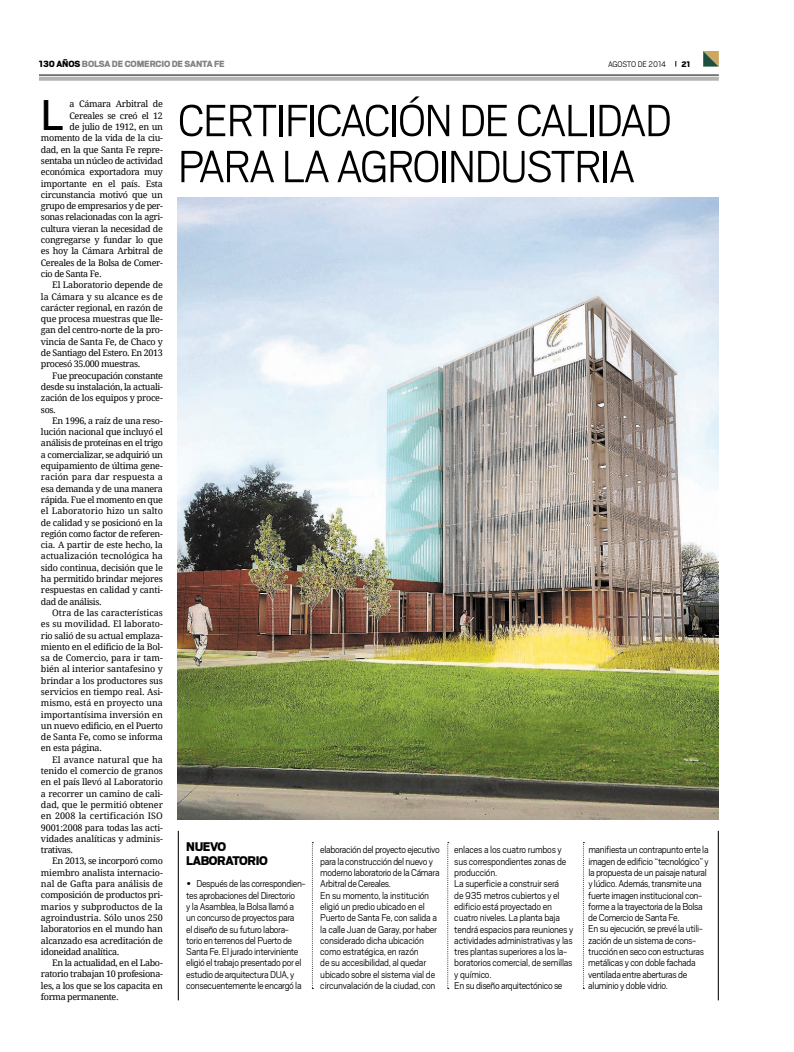
<style>
.page{position:relative;width:794px;height:1052px;background:#fff}
.page>*{position:absolute;margin:0;border:0;box-sizing:border-box;transform-origin:0 0}
.t1{font:300 50px/46px "Scout";letter-spacing:-.03em;color:#000}
.t2{font:47.8px "Scout";color:#000}
.t3{font:900 14px/14px "Scout";letter-spacing:-.03em;color:#000}
.t4{font:300 11px/11.3px "Scout";letter-spacing:-.03em;color:#000}
.t5{font:900 10px "Scout";letter-spacing:-.01em;color:#828282}
.t6{font:9px "Droid Serif";letter-spacing:-.025em;color:#000}
.t7{font:9px "Droid Serif";letter-spacing:-.005em;color:#000}
.t8{font:9px "Droid Serif";letter-spacing:.005em;color:#000}
.t9{font:9px "Droid Serif";color:#000}
.t10{font:9px "Droid Serif";letter-spacing:-.045em;color:#000}
.t11{font:9px "Droid Serif";letter-spacing:.01em;color:#000}
.t12{font:300 9px "Scout";letter-spacing:-.015em;color:#000}
.t13{font:900 9px "Scout";color:#000}
.s1{color:#000}
.s2{font-family:"Mercury Text G2";font-weight:400}
</style>
<div class="page">
<svg style="left:39px;top:77px;width:680px;height:4px;background:#b9b9b9"></svg>
<hr style="left:39px;top:75px;width:680px;height:1px;background:#000">
<svg style="left:703px;top:51px;width:16px;height:16px"></svg>
<img style="left:178px;top:197px;width:541px;height:622px">
<hr style="left:718px;top:831px;width:1px;height:169px;background:#000">
<hr style="left:178px;top:831px;width:1px;height:169px;background:#000">
<svg style="left:312px;top:842px;width:1px;height:147px"></svg>
<svg style="left:447px;top:842px;width:2px;height:147px"></svg>
<svg style="left:583px;top:842px;width:1px;height:147px"></svg>
<p class="t5" style="left:39px;top:57px;width:187px"><span class="s1">130 AÑOS</span> BOLSA DE COMERCIO DE SANTA FE</p>
<p class="t12" style="left:608px;top:58px;width:60px">agosto de 2014</p>
<p class="t13" style="left:681px;top:58px;width:10px">21</p>
<p class="t2" style="left:41px;top:84px;width:20px">L</p>
<p class="t6" style="left:69px;top:99px;width:95px">a Cámara Arbitral de</p>
<p class="t1" style="left:178px;top:95px;width:495px">Certificación de cali dad para la agroin dustria</p>
<p class="t6" style="left:69px;top:110px;width:95px">Cereales se creó el 12</p>
<p class="t6" style="left:69px;top:121px;width:95px">de julio de 1912, en un</p>
<p class="t6" style="left:41px;top:133px;width:123px">momento de la vida de la ciu-</p>
<p class="t6" style="left:41px;top:144px;width:123px">dad, en la que Santa Fe repre-</p>
<p class="t6" style="left:41px;top:155px;width:123px">sentaba un núcleo de actividad</p>
<p class="t6" style="left:41px;top:166px;width:123px">económica exportadora muy</p>
<p class="t6" style="left:41px;top:178px;width:123px">importante en el país. Esta</p>
<p class="t6" style="left:41px;top:189px;width:123px">circunstancia motivó que un</p>
<p class="t6" style="left:41px;top:200px;width:123px">grupo de empresarios y de per-</p>
<p class="t6" style="left:41px;top:212px;width:123px">sonas relacionadas con la agri-</p>
<p class="t6" style="left:41px;top:223px;width:123px">cultura vieran la necesidad de</p>
<p class="t6" style="left:41px;top:234px;width:123px">congregarse y fundar lo que</p>
<p class="t6" style="left:41px;top:245px;width:123px">es hoy la Cámara Arbitral de</p>
<p class="t6" style="left:41px;top:257px;width:123px">Cereales de la Bolsa de Comer-</p>
<p class="t6" style="left:41px;top:268px;width:62px">cio de Santa Fe.</p>
<p class="t6" style="left:52px;top:279px;width:112px">El Laboratorio depende de</p>
<p class="t6" style="left:41px;top:291px;width:123px">la Cámara y su alcance es de</p>
<p class="t6" style="left:41px;top:302px;width:123px">carácter regional, en razón de</p>
<p class="t6" style="left:41px;top:313px;width:123px">que procesa muestras que lle-</p>
<p class="t6" style="left:41px;top:325px;width:123px">gan del centro-norte de la pro-</p>
<p class="t6" style="left:41px;top:336px;width:123px">vincia de Santa Fe, de Chaco y</p>
<p class="t6" style="left:41px;top:347px;width:123px">de Santiago del Estero. En 2013</p>
<p class="t6" style="left:41px;top:358px;width:101px">procesó 35.000 muestras.</p>
<p class="t10" style="left:52px;top:370px;width:112px">Fue preocupación constante</p>
<p class="t6" style="left:41px;top:381px;width:123px">desde su instalación, la actuali-</p>
<p class="t6" style="left:41px;top:392px;width:123px">zación de los equipos y proce-</p>
<p class="t6" style="left:41px;top:404px;width:16px">sos.</p>
<p class="t6" style="left:52px;top:415px;width:112px">En 1996, a raíz de una reso-</p>
<p class="t6" style="left:41px;top:426px;width:123px">lución nacional que incluyó el</p>
<p class="t6" style="left:41px;top:437px;width:123px">análisis de proteínas en el trigo</p>
<p class="t6" style="left:41px;top:449px;width:123px">a comercializar, se adquirió un</p>
<p class="t6" style="left:41px;top:460px;width:123px">equipamiento de última gene-</p>
<p class="t8" style="left:41px;top:471px;width:123px">ración para dar respuesta a</p>
<p class="t6" style="left:41px;top:483px;width:123px">esa demanda y de una manera</p>
<p class="t10" style="left:41px;top:494px;width:123px">rápida. Fue el momento en que</p>
<p class="t8" style="left:41px;top:505px;width:123px">el Laboratorio hizo un salto</p>
<p class="t6" style="left:41px;top:517px;width:123px">de calidad y se posicionó en la</p>
<p class="t6" style="left:41px;top:528px;width:123px">región como factor de referen-</p>
<p class="t6" style="left:41px;top:539px;width:123px">cia. A partir de este hecho, la</p>
<p class="t9" style="left:41px;top:550px;width:123px">actualización tecnológica ha</p>
<p class="t6" style="left:41px;top:562px;width:123px">sido continua, decisión que le</p>
<p class="t6" style="left:41px;top:573px;width:123px">ha permitido brindar mejores</p>
<p class="t6" style="left:41px;top:584px;width:123px">respuestas en calidad y canti-</p>
<p class="t6" style="left:41px;top:596px;width:62px">dad de análisis.</p>
<p class="t7" style="left:52px;top:607px;width:112px">Otra de las características</p>
<p class="t7" style="left:41px;top:618px;width:123px">es su movilidad. El laborato-</p>
<p class="t6" style="left:41px;top:629px;width:123px">rio salió de su actual emplaza-</p>
<p class="t6" style="left:41px;top:641px;width:123px">miento en el edificio de la Bol-</p>
<p class="t9" style="left:41px;top:652px;width:123px">sa de Comercio, para ir tam-</p>
<p class="t6" style="left:41px;top:663px;width:123px">bién al interior santafesino y</p>
<p class="t6" style="left:41px;top:675px;width:123px">brindar a los productores sus</p>
<p class="t6" style="left:41px;top:686px;width:123px">servicios en tiempo real. Asi-</p>
<p class="t7" style="left:41px;top:697px;width:123px">mismo, está en proyecto una</p>
<p class="t7" style="left:41px;top:709px;width:123px">importantísima inversión en</p>
<p class="t6" style="left:41px;top:720px;width:123px">un nuevo edificio, en el Puerto</p>
<p class="t6" style="left:41px;top:731px;width:123px">de Santa Fe, como se informa</p>
<p class="t6" style="left:41px;top:742px;width:63px">en esta página.</p>
<p class="t8" style="left:52px;top:754px;width:112px">El avance natural que ha</p>
<p class="t6" style="left:41px;top:765px;width:123px">tenido el comercio de granos</p>
<p class="t6" style="left:41px;top:776px;width:123px">en el país llevó al Laboratorio</p>
<p class="t6" style="left:41px;top:788px;width:123px">a recorrer un camino de cali-</p>
<p class="t6" style="left:41px;top:799px;width:123px">dad, que le permitió obtener</p>
<p class="t11" style="left:41px;top:810px;width:123px">en 2008 la certificación ISO</p>
<p class="t6" style="left:41px;top:822px;width:123px">9001:2008 para todas las acti-</p>
<p class="t6" style="left:41px;top:833px;width:123px">vidades analíticas y adminis-</p>
<p class="t6" style="left:41px;top:844px;width:34px">trativas.</p>
<p class="t6" style="left:52px;top:855px;width:112px">En 2013, se incorporó como</p>
<p class="t6" style="left:41px;top:867px;width:123px">miembro analista internacio-</p>
<p class="t6" style="left:41px;top:878px;width:123px">nal de Gafta para análisis de</p>
<p class="t6" style="left:41px;top:889px;width:123px">composición de productos pri-</p>
<p class="t7" style="left:41px;top:901px;width:123px">marios y subproductos de la</p>
<p class="t7" style="left:41px;top:912px;width:123px">agroindustria. Sólo unos 250</p>
<p class="t6" style="left:41px;top:923px;width:123px">laboratorios en el mundo han</p>
<p class="t6" style="left:41px;top:934px;width:123px">alcanzado esa acreditación de</p>
<p class="t6" style="left:41px;top:946px;width:80px">idoneidad analítica.</p>
<p class="t6" style="left:52px;top:957px;width:112px">En la actualidad, en el Labo-</p>
<p class="t6" style="left:41px;top:968px;width:123px">ratorio trabajan 10 profesiona-</p>
<p class="t6" style="left:41px;top:980px;width:123px">les, a los que se los capacita en</p>
<p class="t6" style="left:41px;top:991px;width:79px">forma permanente.</p>
<p class="t3" style="left:186px;top:838px;width:83px">NUEVO<br>LABORATORIO</p>
<p class="t4" style="left:186px;top:877px;width:121px"><span class="s2">•</span> Después de las correspondien&shy;tes aprobaciones del Directorio<br>y la Asamblea, la Bolsa llamó a un concurso de proyectos para<br>el diseño de su futuro labora&shy;torio en terrenos del Puerto de<br>Santa Fe. El jurado interviniente eligió el trabajo presentado por el estudio de arquitectura DUA, y consecuentemente le encargó la</p>
<p class="t4" style="left:320px;top:844px;width:121px">elaboración del proyecto ejecutivo para la construcción del nuevo y moderno laboratorio de la Cámara<br>Arbitral de Cereales.<br>En su momento, la institución eligió un predio ubicado en el<br>Puerto de Santa Fe, con salida a la calle Juan de Garay, por haber considerado dicha ubicación como estratégica, en razón<br>de su accesibilidad, al quedar ubicado sobre el sistema vial de circunvalación de la ciudad, con</p>
<p class="t4" style="left:454px;top:844px;width:121px">enlaces a los cuatro rumbos y sus correspondientes zonas de producción.<br>La superficie a construir será<br>de 935 metros cubiertos y el edificio está proyectado en cuatro niveles. La planta baja tendrá espacios para reuniones y actividades administrativas y las tres plantas superiores a los la&shy;boratorios comercial, de semillas y químico.<br>En su diseño arquitectónico se</p>
<p class="t4" style="left:588px;top:843px;width:122px">manifiesta un contrapunto ente la imagen de edificio “tecnológico” y la propuesta de un paisaje natural y lúdico. Además, transmite una fuerte imagen institucional con&shy;forme a la trayectoria de la Bolsa de Comercio de Santa Fe.<br>En su ejecución, se prevé la utili&shy;zación de un sistema de cons&shy;trucción en seco con estructuras metálicas y con doble fachada ventilada entre aberturas de aluminio y doble vidrio.</p>
</div>
